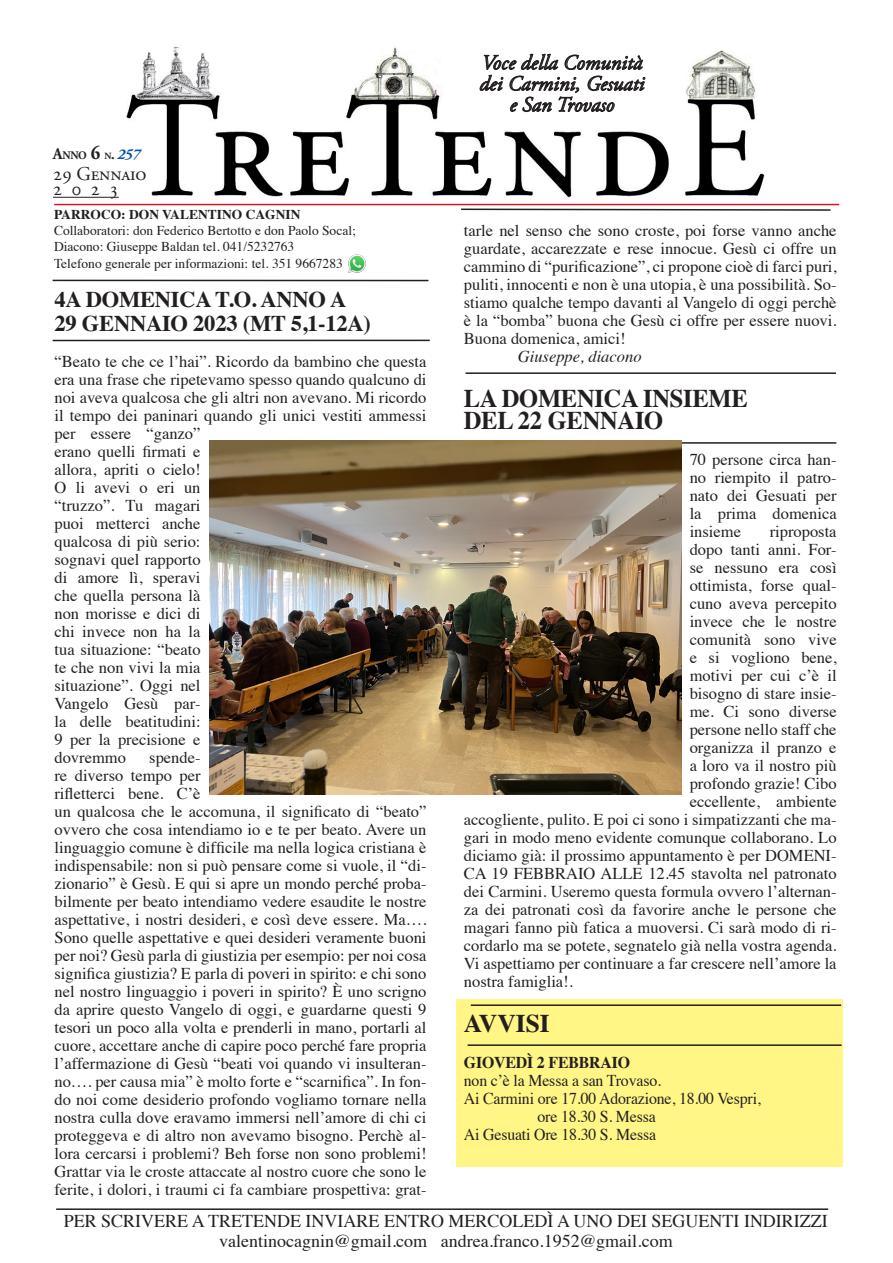
<style>
.page{position:relative;width:893px;height:1263px;background:#fff}
.page>*{position:absolute;margin:0;border:0;box-sizing:border-box;transform-origin:0 0}
.t1{font:700 25.5px "Times";letter-spacing:-.01em;color:#231f20;scale:.96 1}
.t2{font:700 25.5px "Times";letter-spacing:-.01em;color:#231f20}
.t3{font:700 22.5px "Times";letter-spacing:-.01em;color:#231f20}
.t4{font:italic 21px "Adobe Garamond Pro";color:#231f20}
.t5{font:19.5px "Adobe Garamond Pro";letter-spacing:-.01em;color:#231f20}
.t6{font:18px "Times";color:#231f20}
.t7{font:16.5px/18px "Times";color:#231f20;text-align:justify}
.t8{font:16.5px "Times";color:#231f20;scale:.96 1}
.t9{font:italic 16.5px "Times";color:#231f20}
.t10{font:700 16.5px "Times";letter-spacing:-.01em;color:#231f20;scale:.96 1}
.t11{font:13.5px "Times";color:#231f20}
.t12{font:700 13.5px "Times";color:#231f20}
.t13{font:700 11.55px "Adobe Garamond Pro";color:#231f20;scale:.95 1}
.s1{font-size:16.5px}
.s2{font-size:19.5px}
.s3{font-size:9.45px}
.s4{font-size:13.5px}
.s5{font-style:italic;font-size:15px;color:#0154a6}
</style>
<div class="page">
<div style="left:456px;top:999px;width:387px;height:167px;background:#fff685"></div>
<hr style="left:465px;top:372px;width:371px;height:2px;background:#231f20">
<hr style="left:462px;top:442px;width:374px;height:2px;background:#231f20">
<img style="left:90px;top:46px;width:711px;height:158px">
<hr style="left:54px;top:204px;width:785px;height:1px;background:#d7171f">
<svg style="left:480px;top:54px;width:165px;height:58px"></svg>
<hr style="left:53px;top:197px;width:66px;height:1px;background:#231f20">
<hr style="left:56px;top:1208px;width:772px;height:2px;background:#231f20">
<hr style="left:53px;top:280px;width:375px;height:1px;background:#231f20">
<hr style="left:53px;top:340px;width:377px;height:1px;background:#231f20">
<img style="left:348px;top:254px;width:18px;height:19px">
<svg style="left:461px;top:208px;width:370px;height:3px"></svg>
<img style="left:209px;top:440px;width:472px;height:354px">
<hr style="left:471px;top:1004px;width:370px;height:2px;background:#231f20">
<hr style="left:468px;top:1044px;width:374px;height:2px;background:#231f20">
<p class="t13" style="left:53px;top:149px;width:93px"><span class="s1">A</span>NNO <span class="s2">6</span> <span class="s3">N</span><span class="s4">.</span> <span class="s5">257</span></p>
<p class="t5" style="left:53px;top:162px;width:95px">29 Gennaio</p>
<p class="t5" style="left:53px;top:177px;width:67px">2 0 2 3</p>
<p class="t12" style="left:54px;top:202px;width:248px">PARROCO: DON VALENTINO CAGNIN</p>
<p class="t11" style="left:54px;top:218px;width:303px">Collaboratori: don Federico Bertotto e don Paolo Socal;</p>
<p class="t11" style="left:54px;top:234px;width:242px">Diacono: Giuseppe Baldan tel. 041/5232763</p>
<p class="t11" style="left:54px;top:250px;width:290px">Telefono generale per informazioni: tel. 351 9667283</p>
<p class="t3" style="left:54px;top:278px;width:293px">4A DOMENICA T.O. ANNO A</p>
<p class="t3" style="left:54px;top:302px;width:318px">29 GENNAIO 2023 (MT 5,1-12A)</p>
<p class="t7" style="left:54px;top:351px;width:374px;text-align:left">“Beato te che ce l’hai”. Ricordo da bambino che questa era una frase che ripetevamo spesso quando qualcuno di noi aveva qualcosa che gli altri non avevano. Mi ricordo il tempo dei paninari quando gli unici vestiti ammessi per essere “ganzo”<br>erano quelli firmati e<br>allora, apriti o cielo!<br>O li avevi o eri un<br>“truzzo”. Tu magari<br>puoi metterci anche<br>qualcosa di più serio:<br>sognavi quel rapporto<br>di amore lì, speravi<br>che quella persona là<br>non morisse e dici di<br>chi invece non ha la<br>tua situazione: “beato<br>te che non vivi la mia<br>situazione”. Oggi nel<br>Vangelo Gesù par-<br>la delle beatitudini:<br>9 per la precisione e<br>dovremmo</p>
<p class="t7" style="left:54px;top:747px;width:374px;text-align:left;text-indent:95px">spende-<br>re diverso tempo per<br>rifletterci bene. C’è<br>un qualcosa che le accomuna, il significato di “beato” ovvero che cosa intendiamo io e te per beato. Avere un linguaggio comune è difficile ma nella logica cristiana è indispensabile: non si può pensare come si vuole, il “di&shy;zionario” è Gesù. E qui si apre un mondo perché proba&shy;bilmente per beato intendiamo vedere esaudite le nostre aspettative, i nostri desideri, e così deve essere. Ma….<br>Sono quelle aspettative e quei desideri veramente buoni per noi? Gesù parla di giustizia per esempio: per noi cosa significa giustizia? E parla di poveri in spirito: e chi sono nel nostro linguaggio i poveri in spirito? È uno scrigno da aprire questo Vangelo di oggi, e guardarne questi 9 tesori un poco alla volta e prenderli in mano, portarli al cuore, accettare anche di capire poco perché fare propria l’affermazione di Gesù “beati voi quando vi insulteran&shy;no…. per causa mia” è molto forte e “scarnifica”. In fon&shy;do noi come desiderio profondo vogliamo tornare nella nostra culla dove eravamo immersi nell’amore di chi ci proteggeva e di altro non avevamo bisogno. Perchè al&shy;lora cercarsi i problemi? Beh forse non sono problemi!<br>Grattar via le croste attaccate al nostro cuore che sono le ferite, i dolori, i traumi ci fa cambiare prospettiva: grat-</p>
<p class="t4" style="left:482px;top:50px;width:162px">Voce della Comunità</p>
<p class="t4" style="left:479px;top:71px;width:166px">dei Carmini, Gesuati</p>
<p class="t4" style="left:510px;top:92px;width:106px">e San Trovaso</p>
<p class="t7" style="left:464px;top:220px;width:374px">tarle nel senso che sono croste, poi forse vanno anche guardate, accarezzate e rese innocue. Gesù ci offre un cammino di “purificazione”, ci propone cioè di farci puri, puliti, innocenti e non è una utopia, è una possibilità. So&shy;stiamo qualche tempo davanti al Vangelo di oggi perchè è la “bomba” buona che Gesù ci offre per essere nuovi.<br>Buona domenica, amici!</p>
<p class="t9" style="left:518px;top:342px;width:125px">Giuseppe, diacono</p>
<p class="t1" style="left:464px;top:374px;width:297px">LA DOMENICA INSIEME</p>
<p class="t1" style="left:464px;top:396px;width:209px">DEL 22 GENNAIO</p>
<p class="t7" style="left:690px;top:449px;width:148px">70 persone circa han&shy;no riempito il patro&shy;nato dei Gesuati per la prima domenica insieme</p>
<p class="t7" style="left:770px;top:521px;width:68px">riproposta</p>
<p class="t7" style="left:690px;top:539px;width:148px">dopo tanti anni. For-</p>
<p class="t7" style="left:690px;top:557px;width:148px">se nessuno era così</p>
<p class="t7" style="left:690px;top:575px;width:148px">ottimista, forse qual-</p>
<p class="t7" style="left:690px;top:593px;width:148px">cuno aveva percepito</p>
<p class="t7" style="left:690px;top:611px;width:148px">invece che le nostre</p>
<p class="t7" style="left:690px;top:629px;width:148px">comunità sono vive</p>
<p class="t7" style="left:690px;top:647px;width:148px">e si vogliono bene,</p>
<p class="t7" style="left:690px;top:665px;width:148px">motivi per cui c’è il</p>
<p class="t7" style="left:690px;top:683px;width:148px">bisogno di stare insie-</p>
<p class="t7" style="left:690px;top:701px;width:148px">me. Ci sono diverse</p>
<p class="t7" style="left:690px;top:719px;width:148px">persone nello staff che</p>
<p class="t7" style="left:690px;top:737px;width:148px">organizza il pranzo e</p>
<p class="t7" style="left:690px;top:755px;width:148px">a loro va il nostro più</p>
<p class="t7" style="left:690px;top:773px;width:148px">profondo grazie! Cibo</p>
<p class="t7" style="left:690px;top:791px;width:148px">eccellente, ambiente</p>
<p class="t7" style="left:464px;top:809px;width:374px">accogliente, pulito. E poi ci sono i simpatizzanti che ma-</p>
<p class="t7" style="left:464px;top:827px;width:374px">gari in modo meno evidente comunque collaborano. Lo</p>
<p class="t7" style="left:464px;top:845px;width:374px">diciamo già: il prossimo appuntamento è per DOMENI-</p>
<p class="t7" style="left:464px;top:863px;width:374px">CA 19 FEBBRAIO ALLE 12.45 stavolta nel patronato</p>
<p class="t7" style="left:464px;top:881px;width:374px">dei Carmini. Useremo questa formula ovvero l’alternan-</p>
<p class="t7" style="left:464px;top:899px;width:374px">za dei patronati così da favorire anche le persone che</p>
<p class="t7" style="left:464px;top:917px;width:374px">magari fanno più fatica a muoversi. Ci sarà modo di ri-</p>
<p class="t7" style="left:464px;top:935px;width:374px">cordarlo ma se potete, segnatelo già nella vostra agenda.</p>
<p class="t7" style="left:464px;top:953px;width:374px">Vi aspettiamo per continuare a far crescere nell’amore la</p>
<p class="t7" style="left:464px;top:971px;width:111px">nostra famiglia!.</p>
<p class="t2" style="left:464px;top:999px;width:87px">AVVISI</p>
<p class="t10" style="left:464px;top:1047px;width:175px">GIOVEDÌ 2 FEBBRAIO</p>
<p class="t8" style="left:464px;top:1065px;width:207px">non c’è la Messa a san Trovaso.</p>
<p class="t8" style="left:464px;top:1083px;width:311px">Ai Carmini ore 17.00 Adorazione, 18.00 Vespri,</p>
<p class="t8" style="left:537px;top:1101px;width:125px">ore 18.30 S. Messa</p>
<p class="t8" style="left:464px;top:1119px;width:202px">Ai Gesuati Ore 18.30 S. Messa</p>
<p class="t6" style="left:64px;top:1204px;width:766px">PER SCRIVERE A TRETENDE INVIARE ENTRO MERCOLEDÌ A UNO DEI SEGUENTI INDIRIZZI</p>
<p class="t6" style="left:219px;top:1224px;width:455px">valentinocagnin@gmail.com andrea.franco.1952@gmail.com</p>
</div>
